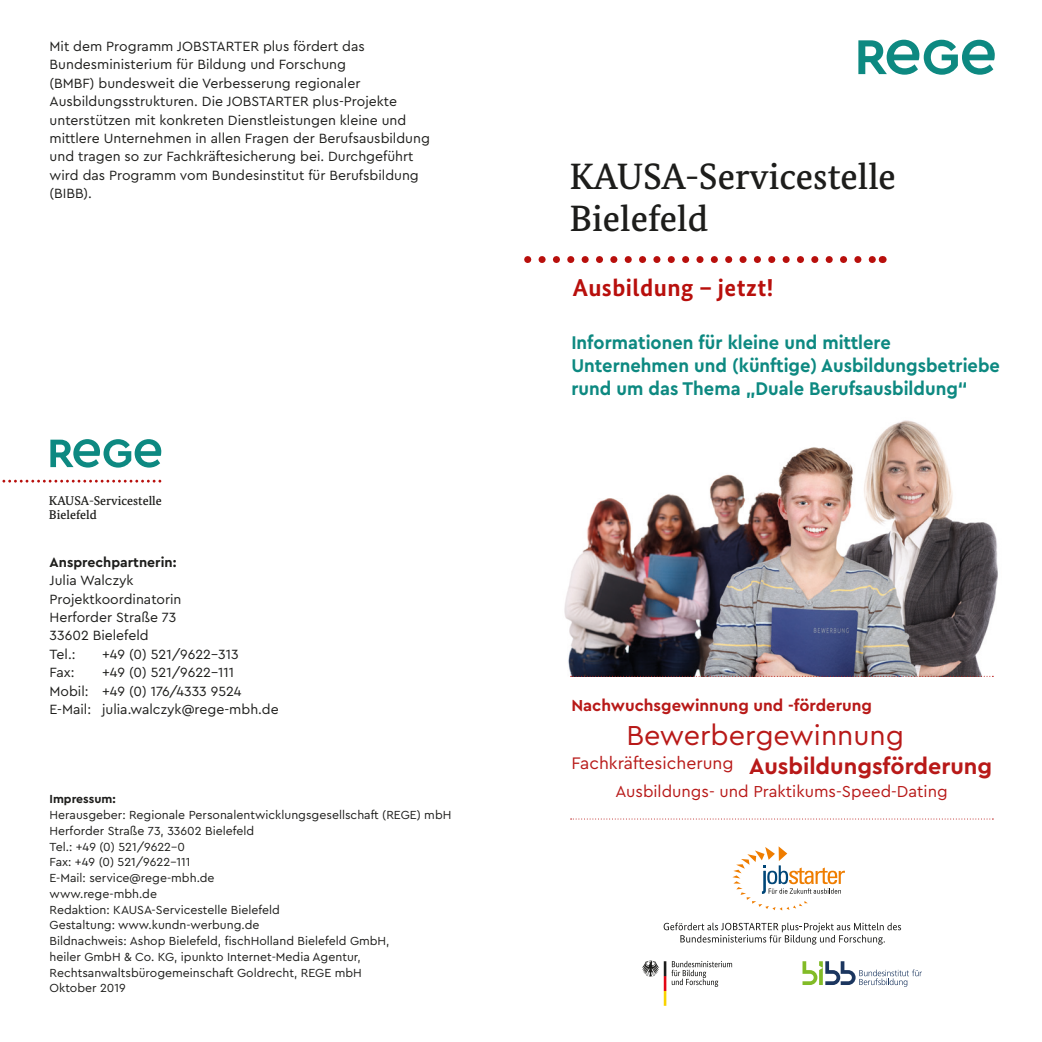
<style>
.page{position:relative;width:1042px;height:1042px;background:#fff}
.page>*{position:absolute;margin:0;border:0;box-sizing:border-box;transform-origin:0 0}
.t1{font:500 36.57px/41.8px "Bundes Serif";color:#1d1d1b}
.t2{font:28.7px "Cera Bielefeld";color:#b81918}
.t3{font:700 24.5px "Bundes Sans";letter-spacing:.02em;color:#b80f0c}
.t4{font:700 23.28px "Cera Bielefeld";color:#b81918}
.t5{font:700 19.25px/22.8px "Cera Bielefeld";color:#0d8981;scale:.95 1}
.t6{font:16.62px "Cera Bielefeld";color:#b81918}
.t7{font:700 16.62px "Cera Bielefeld";color:#b81918}
.t8{font:14px/18.4px "Cera Bielefeld";color:#1d1d1b}
.t9{font:700 14px "Cera Bielefeld";color:#1d1d1b}
.t10{font:500 12.6px/14.5px "Bundes Serif";color:#1d1d1b}
.t11{font:12.25px/15.8px "Cera Bielefeld";color:#1d1d1b}
.t12{font:700 12.25px "Cera Bielefeld";color:#1d1d1b}
</style>
<div class="page">
<svg style="left:732px;top:846px;width:113px;height:64px"></svg>
<svg style="left:663px;top:922px;width:238px;height:22px"></svg>
<svg style="left:642px;top:960px;width:90px;height:46px"></svg>
<svg style="left:802px;top:961px;width:120px;height:26px"></svg>
<img style="left:564px;top:420px;width:434px;height:257px">
<svg style="left:858px;top:40px;width:137px;height:35px"></svg>
<svg style="left:50px;top:439px;width:111px;height:28px"></svg>
<svg style="left:2px;top:480px;width:159px;height:2px"></svg>
<svg style="left:570px;top:676px;width:423px;height:1px"></svg>
<svg style="left:570px;top:818px;width:423px;height:1px"></svg>
<svg style="left:528px;top:256px;width:347px;height:7px"></svg>
<p class="t8" style="left:50px;top:37px;width:382px">Mit dem Programm JOBSTARTER plus fördert das Bundesministerium für Bildung und Forschung<br>(BMBF) bundesweit die Verbesserung regionaler Ausbildungsstrukturen. Die JOBSTARTER plus-Projekte unterstützen mit konkreten Dienstleistungen kleine und mittlere Unternehmen in allen Fragen der Berufsausbildung und tragen so zur Fachkräftesicherung bei. Durchgeführt wird das Programm vom Bundesinstitut für Berufsbildung (BIBB).</p>
<p class="t10" style="left:49px;top:493px;width:114px">KAUSA-Servicestelle<br>Bielefeld</p>
<p class="t9" style="left:50px;top:553px;width:128px">Ansprechpartnerin:</p>
<p class="t8" style="left:50px;top:571px;width:133px">Julia Walczyk<br>Projektkoordinatorin<br>Herforder Straße 73<br>33602 Bielefeld<br>Tel.:</p>
<p class="t8" style="left:102px;top:644px;width:138px">+49 (0) 521/9622-313</p>
<p class="t8" style="left:50px;top:663px;width:231px;text-indent:52px">+49 (0) 521/9622-111<br>Mobil: +49 (0) 176/4333 9524<br>E-Mail: julia.walczyk@rege-mbh.de</p>
<p class="t8" style="left:50px;top:663px;width:27px">Fax:</p>
<p class="t12" style="left:50px;top:791px;width:68px">Impressum:</p>
<p class="t11" style="left:50px;top:806px;width:403px">Herausgeber: Regionale Personalentwicklungsgesellschaft (REGE) mbH Herforder Straße 73, 33602 Bielefeld<br>Tel.: +49 (0) 521/9622-0<br>Fax: +49 (0) 521/9622-111<br>E-Mail: service@rege-mbh.de<br>www.rege-mbh.de<br>Redaktion: KAUSA-Servicestelle Bielefeld<br>Gestaltung: www.kundn-werbung.de<br>Bildnachweis: Ashop Bielefeld, fischHolland Bielefeld GmbH,<br>heiler GmbH &amp; Co. KG, ipunkto Internet-Media Agentur, Rechtsanwaltsbürogemeinschaft Goldrecht, REGE mbH<br>Oktober 2019</p>
<h1 class="t1" style="left:569px;top:155px;width:328px">KAUSA-Servicestelle<br>Bielefeld</h1>
<h3 class="t3" style="left:573px;top:272px;width:202px">Ausbildung – jetzt!</h3>
<h3 class="t5" style="left:571px;top:331px;width:452px">Informationen für kleine und mittlere<br>Unternehmen und (künftige) Ausbildungsbetriebe rund um das Thema „Duale Berufsausbildung“</h3>
<p class="t7" style="left:571px;top:695px;width:302px">Nachwuchsgewinnung und -förderung</p>
<h2 class="t2" style="left:626px;top:716px;width:279px">Bewerbergewinnung</h2>
<h3 class="t4" style="left:571px;top:750px;width:422px"><sup>Fachkräftesicherung</sup> Ausbildungsförderung</h3>
<p class="t6" style="left:615px;top:780px;width:334px">Ausbildungs- und Praktikums-Speed-Dating</p>
</div>
